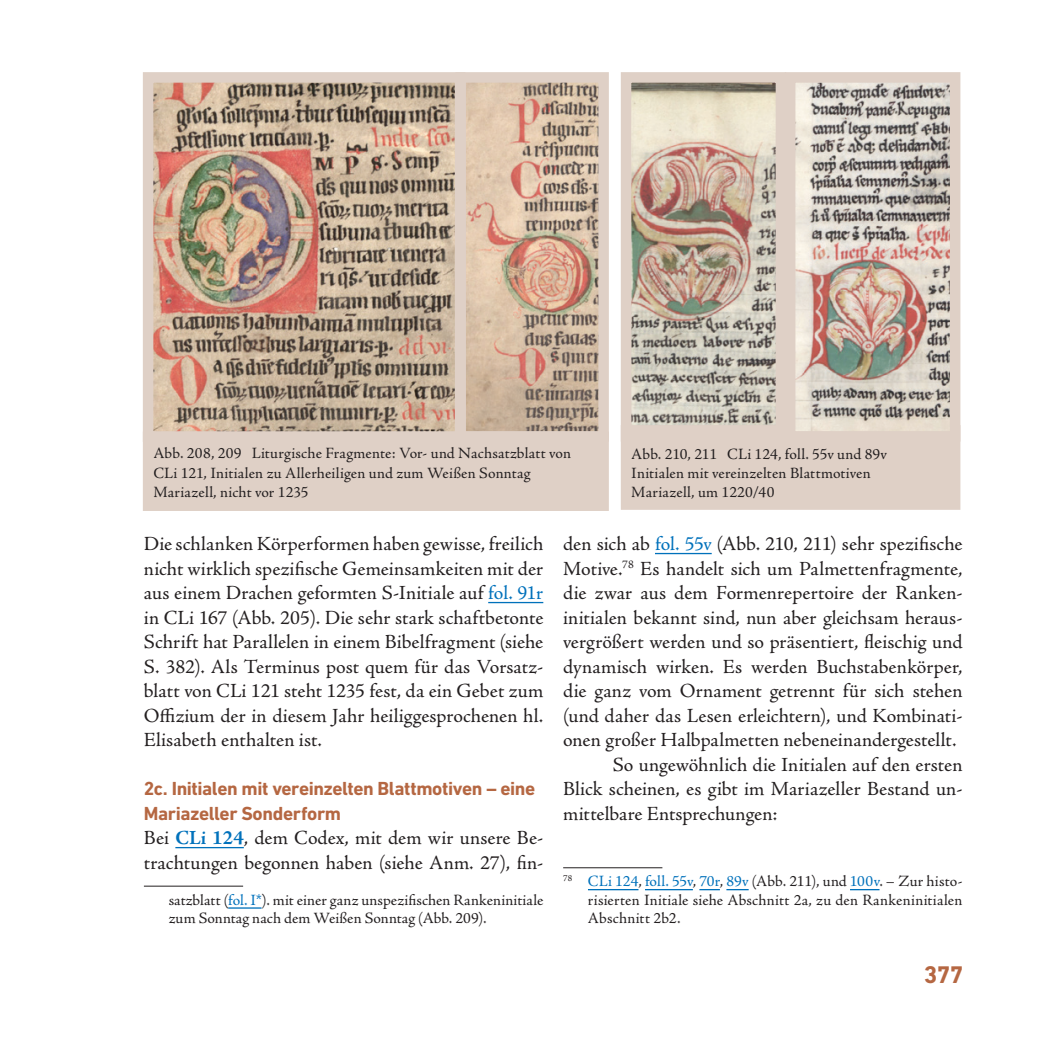
<style>
.page{position:relative;width:1042px;height:1042px;background:#fff}
.page>*{position:absolute;margin:0;border:0;box-sizing:border-box;transform-origin:0 0}
.t1{font:700 24.5px "DIN Next LT Pro";color:#b56742}
.t2{font:20.12px/24.5px "Adobe Jenson Pro Regular 2";color:#231f20;text-align:justify}
.t3{font:700 19.25px/24.5px "DIN Next LT Pro";letter-spacing:-.02em;color:#b56742}
.t4{font:15.75px/19.2px "Adobe Jenson Pro Regular 2";letter-spacing:.01em;color:#231f20}
.s1{color:#0071bb}
.s2{font-family:"Adobe Jenson Pro Bold 2";color:#0071bb}
</style>
<div class="page">
<hr style="left:488px;top:602px;width:55px;height:1px;background:#0071bb">
<hr style="left:175px;top:847px;width:69px;height:1px;background:#0071bb">
<hr style="left:144px;top:885px;width:99px;height:1px;background:#231f20">
<hr style="left:228px;top:907px;width:33px;height:1px;background:#0071bb">
<hr style="left:655px;top:553px;width:57px;height:1px;background:#0071bb">
<hr style="left:563px;top:867px;width:99px;height:1px;background:#231f20">
<hr style="left:588px;top:889px;width:50px;height:1px;background:#0071bb">
<hr style="left:645px;top:889px;width:48px;height:1px;background:#0071bb">
<svg style="left:699px;top:889px;width:21px;height:1px"></svg>
<svg style="left:726px;top:889px;width:22px;height:1px"></svg>
<svg style="left:850px;top:889px;width:29px;height:1px"></svg>
<img style="left:632px;top:83px;width:143px;height:342px">
<div style="left:621px;top:72px;width:165px;height:369px;border:10px solid #dfd0c6"></div>
<div style="left:626px;top:430px;width:329px;height:74px;background:#dfd0c6"></div>
<div style="left:621px;top:425px;width:339px;height:85px;border:10px solid #dfd0c6"></div>
<img style="left:796px;top:83px;width:153px;height:347px">
<div style="left:785px;top:72px;width:175px;height:369px;border:10px solid #dfd0c6"></div>
<img style="left:154px;top:83px;width:300px;height:348px">
<div style="left:143px;top:72px;width:322px;height:370px;border:10px solid #dfd0c6"></div>
<div style="left:148px;top:437px;width:455px;height:69px;background:#dfd0c6"></div>
<div style="left:143px;top:431px;width:466px;height:80px;border:10px solid #dfd0c6"></div>
<svg style="left:466px;top:83px;width:132px;height:347px;background:#cbae98"></svg>
<div style="left:455px;top:72px;width:154px;height:369px;border:10px solid #dfd0c6"></div>
<p class="t4" style="left:153px;top:444px;width:419px">Abb. 208, 209 Liturgische Fragmente: Vor- und Nachsatzblatt von<br>CLi 121, Initialen zu Allerheiligen und zum Weißen Sonntag<br>Mariazell, nicht vor 1235</p>
<p class="t4" style="left:631px;top:445px;width:257px">Abb. 210, 211 CLi 124, foll. 55v und 89v<br>Initialen mit vereinzelten Blattmotiven<br>Mariazell, um 1220/40</p>
<p class="t2" style="left:144px;top:532px;width:401px">Die schlanken Körperformen haben gewisse, freilich nicht wirklich spezifische Gemeinsamkeiten mit der aus einem Drachen geformten S-Initiale auf <span class="s1">fol. 91r </span>in CLi 167 (Abb. 205). Die sehr stark schaftbetonte Schrift hat Parallelen in einem Bibelfragment (siehe S. 382). Als Terminus post quem für das Vorsatz&shy;blatt von CLi 121 steht 1235 fest, da ein Gebet zum Offizium der in diesem Jahr heiliggesprochenen hl.<br>Elisabeth enthalten ist.</p>
<p class="t3" style="left:144px;top:776px;width:393px">2c. Initialen mit vereinzelten Blattmotiven – eine<br>Mariazeller Sonderform</p>
<p class="t2" style="left:144px;top:826px;width:401px">Bei <span class="s2">CLi 124</span>, dem Codex, mit dem wir unsere Be&shy;trachtungen begonnen haben (siehe Anm. 27), fin-</p>
<p class="t4" style="left:169px;top:890px;width:376px;line-height:18.4px">satzblatt (<span class="s1">fol. I*</span>). mit einer ganz unspezifischen Rankeninitiale zum Sonntag nach dem Weißen Sonntag (Abb. 209).</p>
<p class="t2" style="left:563px;top:532px;width:401px">den sich ab <span class="s1">fol. 55v</span> (Abb. 210, 211) sehr spezifische</p>
<p class="t2" style="left:563px;top:556px;width:401px">Motive.<sup>78</sup> Es handelt sich um Palmettenfragmente,</p>
<p class="t2" style="left:563px;top:581px;width:399px">die zwar aus dem Formenrepertoire der Ranken-</p>
<p class="t2" style="left:563px;top:605px;width:401px">initialen bekannt sind, nun aber gleichsam heraus-</p>
<p class="t2" style="left:563px;top:630px;width:401px">vergrößert werden und so präsentiert, fleischig und</p>
<p class="t2" style="left:563px;top:654px;width:401px">dynamisch wirken. Es werden Buchstabenkörper,</p>
<p class="t2" style="left:563px;top:679px;width:401px">die ganz vom Ornament getrennt für sich stehen</p>
<p class="t2" style="left:563px;top:703px;width:401px">(und daher das Lesen erleichtern), und Kombinati-</p>
<p class="t2" style="left:563px;top:728px;width:395px">onen großer Halbpalmetten nebeneinandergestellt.</p>
<p class="t2" style="left:613px;top:752px;width:351px">So ungewöhnlich die Initialen auf den ersten</p>
<p class="t2" style="left:563px;top:777px;width:401px">Blick scheinen, es gibt im Mariazeller Bestand un-</p>
<p class="t2" style="left:563px;top:801px;width:216px">mittelbare Entsprechungen:</p>
<p class="t4" style="left:588px;top:872px;width:376px;line-height:18.4px;text-align:justify;text-indent:-25px"><sup>78</sup> <span class="s1">CLi 124</span>, <span class="s1">foll. 55v</span>, <span class="s1">70r</span>, <span class="s1">89v</span> (Abb. 211), und <span class="s1">100v</span>. – Zur histo&shy;risierten Initiale siehe Abschnitt 2a, zu den Rankeninitialen Abschnitt 2b2.</p>
<p class="t1" style="left:924px;top:961px;width:41px">377</p>
</div>
